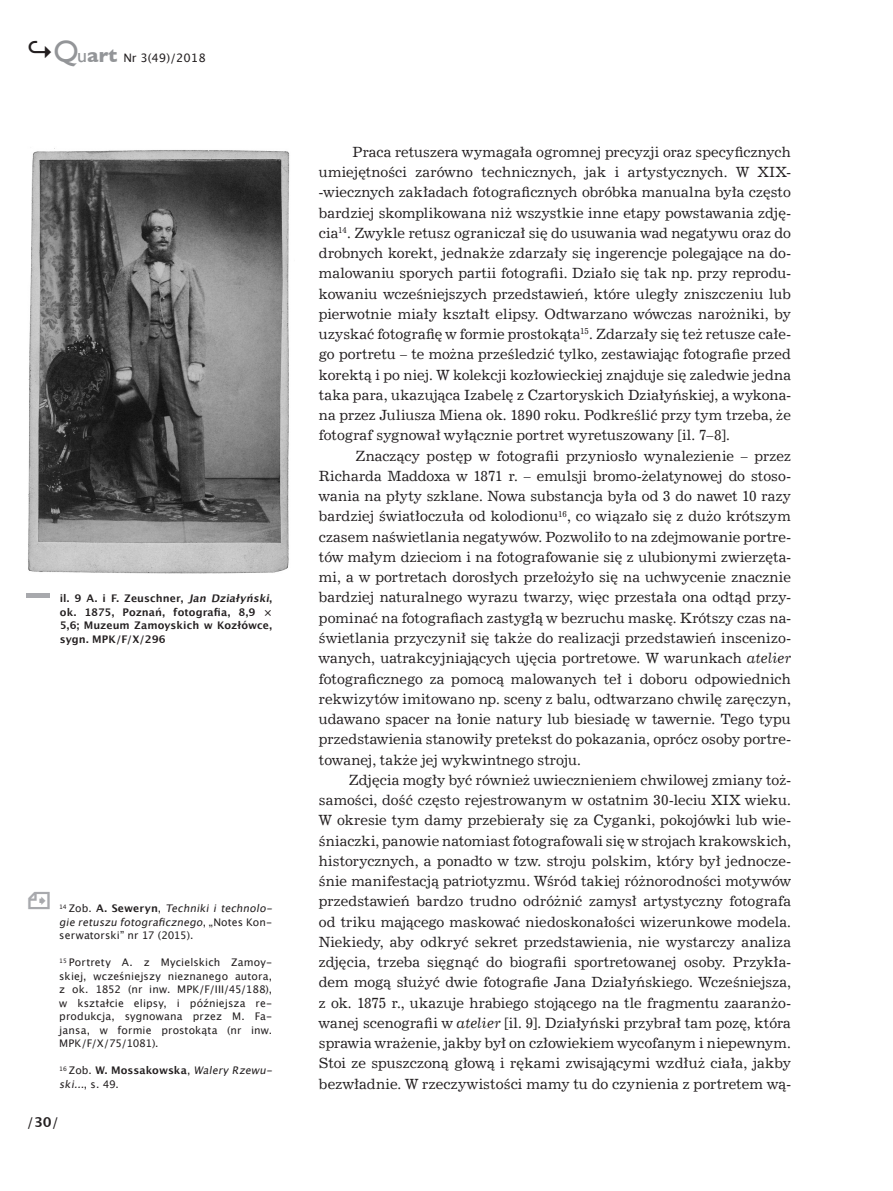
<style>
.page{position:relative;width:893px;height:1191px;background:#fff}
.page>*{position:absolute;margin:0;border:0;box-sizing:border-box;transform-origin:0 0}
.t1{font:14.1px/20.2px "News 702 EU";letter-spacing:.01em;color:#231f20;text-align:justify}
.t2{font:13.5px "Lucida Grande";color:#231f20}
.t3{font:11.7px "Lucida Grande";color:#231f20}
.t4{font:10.5px/13.5px "Lucida Grande";letter-spacing:.015em;color:#231f20;text-align:justify}
.t5{font:italic 10.5px/13.5px "Lucida Grande";color:#231f20}
.t6{font:700 10.5px/13.5px "Lucida Grande";letter-spacing:.01em;color:#231f20;text-align:justify}
.s1{font-weight:700;font-size:27px}
.s2{font-family:"Gill Sans";font-size:30.9px;color:#939598}
.s3{font-family:"Gill Sans";font-size:19.8px;color:#939598}
.s4{font-family:"Gill Sans";font-weight:700;font-size:19.8px;color:#939598}
.s5{font-style:italic}
.s6{font-style:normal}
.s7{font-weight:700;font-style:normal}
.s8{font-weight:700}
</style>
<div class="page">
<img style="left:28px;top:148px;width:262px;height:426px">
<hr style="left:26px;top:593px;width:24px;height:4px;background:#a8a9ad">
<p class="t3" style="left:26px;top:51px;width:181px"><span class="s1">↪</span><span class="s2">Q</span><span class="s3">u</span><span class="s4">art</span> Nr 3(49)/2018</p>
<p class="t6" style="left:60px;top:592px;width:214px">il. 9 A. i F. Zeuschner, <span class="s5">Jan Działyński</span>, ok. 1875, Poznań, fotografia, 8,9 × 5,6; Muzeum Zamoyskich w Kozłówce, sygn. MPK/F/X/296</p>
<p class="t5" style="left:59px;top:901px;width:218px"><sup>14</sup> <span class="s6">Zo b .</span> <span class="s7">A . Sewe ry n</span> <span class="s6">,</span> Techniki i technolo&shy;gieretuszu fotograficznego<span class="s6">, „ N o t e s Ko n - serwatorski” nr 17 (2015).</span></p>
<p class="t4" style="left:59px;top:955px;width:214px"><sup>15</sup> Portrety A. z Mycielskich Zamoy&shy;skiej, wcześniejszy nieznanego autora, z ok. 1852 (nr inw. MPK/F/III/45/188), w kształcie elipsy, i późniejsza re&shy;produkcja, sygnowana przez M. Fa&shy;jansa, w formie prostokąta (nr inw.<br>MPK/F/X/75/1081).</p>
<p class="t5" style="left:59px;top:1063px;width:218px"><sup>16</sup> <span class="s6">Zob.</span> <span class="s7">W. Mossakowska</span><span class="s6">,</span> WaleryRzewu&shy;ski...<span class="s6">, s . 49.</span></p>
<p class="t2" style="left:27px;top:1114px;width:33px">/<span class="s8">30</span>/</p>
<p class="t1" style="left:319px;top:142px;width:473px;text-indent:34px">Praca retuszera wymagała ogromnej precyzji oraz specyficznych umiejętności zarówno technicznych, jak i artystycznych. W XIX--wiecznych zakładach fotograficznych obróbka manualna była często bardziej skomplikowana niż wszystkie inne etapy powstawania zdję&shy;cia<sup>14</sup>. Zwykle retusz ograniczał się do usuwania wad negatywu oraz do drobnych korekt, jednakże zdarzały się ingerencje polegające na do&shy;malowaniu sporych partii fotografii. Działo się tak np. przy reprodu&shy;kowaniu wcześniejszych przedstawień, które uległy zniszczeniu lub pierwotnie miały kształt elipsy. Odtwarzano wówczas narożniki, by uzyskać fotografię w formie prostokąta<sup>15</sup>. Zdarzały się też retusze całe&shy;go portretu – te można prześledzić tylko, zestawiając fotografie przed korektą i po niej. W kolekcji kozłowieckiej znajduje się zaledwie jedna taka para, ukazująca Izabelę z Czartoryskich Działyńskiej, a wykona&shy;na przez Juliusza Miena ok. 1890 roku. Podkreślić przy tym trzeba, że fotograf sygnował wyłącznie portret wyretuszowany [il. 7–8].</p>
<p class="t1" style="left:319px;top:446px;width:473px;text-indent:37px">Znaczący postęp w fotografii przyniosło wynalezienie – przez Richarda Maddoxa w 1871 r. – emulsji bromo-żelatynowej do stoso&shy;wania na płyty szklane. Nowa substancja była od 3 do nawet 10 razy bardziej światłoczuła od kolodionu<sup>16</sup>, co wiązało się z dużo krótszym czasem naświetlania negatywów. Pozwoliło to na zdejmowanie portre&shy;tów małym dzieciom i na fotografowanie się z ulubionymi zwierzęta&shy;mi, a w portretach dorosłych przełożyło się na uchwycenie znacznie bardziej naturalnego wyrazu twarzy, więc przestała ona odtąd przy&shy;pominać na fotografiach zastygłą w bezruchu maskę. Krótszy czas na&shy;świetlania przyczynił się także do realizacji przedstawień inscenizo&shy;wanych, uatrakcyjniających ujęcia portretowe. W warunkach <span class="s5">atelier </span>fotograficznego za pomocą malowanych teł i doboru odpowiednich rekwizytów imitowano np. sceny z balu, odtwarzano chwilę zaręczyn, udawano spacer na łonie natury lub biesiadę w tawernie. Tego typu przedstawienia stanowiły pretekst do pokazania, oprócz osoby portre&shy;towanej, także jej wykwintnego stroju.</p>
<p class="t1" style="left:319px;top:770px;width:473px;text-indent:30px">Zdjęcia mogły być również uwiecznieniem chwilowej zmiany toż&shy;samości, dość często rejestrowanym w ostatnim 30-leciu XIX wieku.<br>W okresie tym damy przebierały się za Cyganki, pokojówki lub wie&shy;śniaczki, panowie natomiast fotografowali się w strojach krakowskich, historycznych, a ponadto w tzw. stroju polskim, który był jednocze&shy;śnie manifestacją patriotyzmu. Wśród takiej różnorodności motywów przedstawień bardzo trudno odróżnić zamysł artystyczny fotografa od triku mającego maskować niedoskonałości wizerunkowe modela.<br>Niekiedy, aby odkryć sekret przedstawienia, nie wystarczy analiza zdjęcia, trzeba sięgnąć do biografii sportretowanej osoby. Przykła&shy;dem mogą służyć dwie fotografie Jana Działyńskiego. Wcześniejsza, z ok. 1875 r., ukazuje hrabiego stojącego na tle fragmentu zaaranżo&shy;wanej scenografii w <span class="s5">atelier</span> [il. 9]. Działyński przybrał tam pozę, która sprawia wrażenie, jakby był on człowiekiem wycofanym i niepewnym.<br>Stoi ze spuszczoną głową i rękami zwisającymi wzdłuż ciała, jakby bezwładnie. W rzeczywistości mamy tu do czynienia z portretem wą-</p>
</div>
